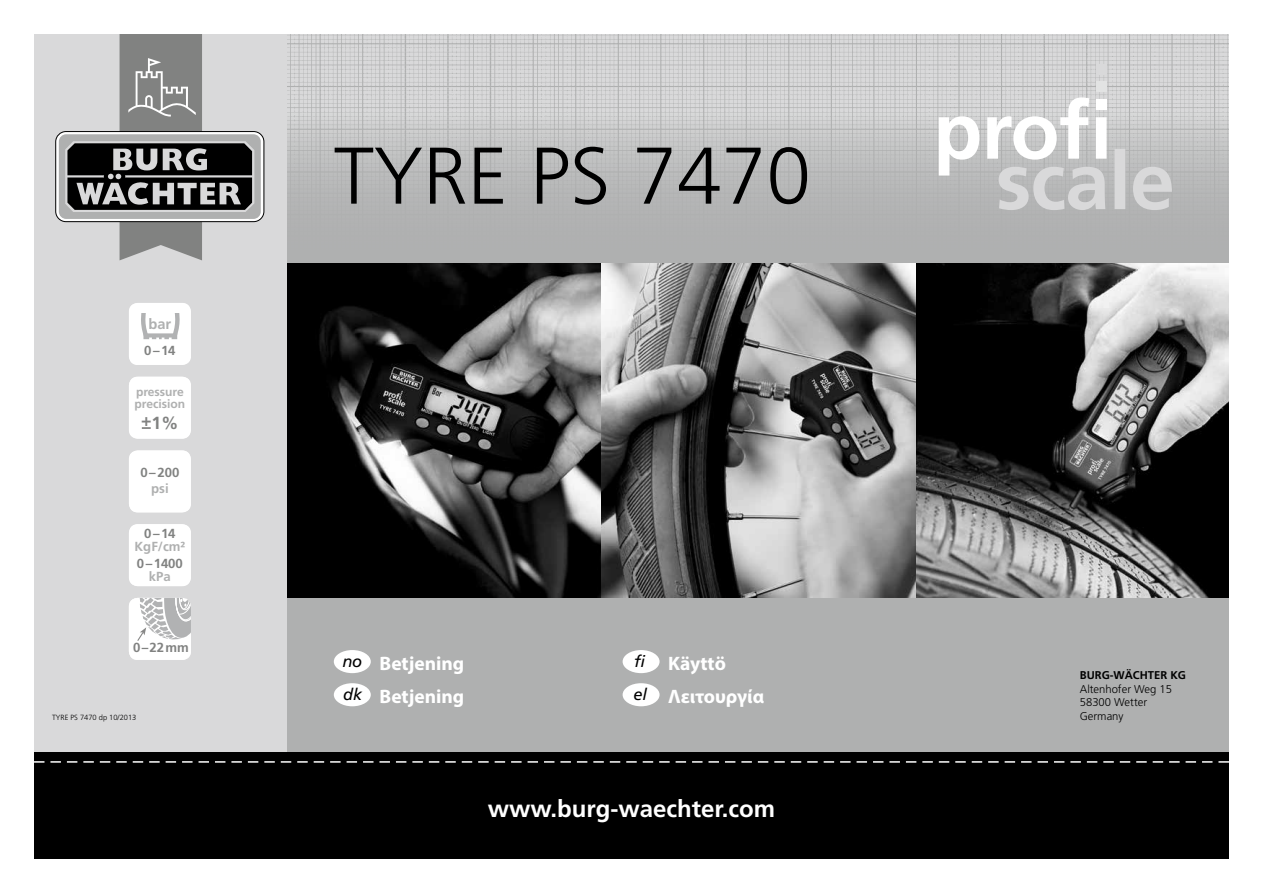
<style>
.page{position:relative;width:1263px;height:893px;background:#fff}
.page>*{position:absolute;margin:0;border:0;box-sizing:border-box;transform-origin:0 0}
.t1{font:300 80.25px "Frutiger";color:#000}
.t2{font:700 24px "Frutiger";color:#fff}
.t3{font:700 19.5px/33.2px "Myriad Pro";color:#fff}
.t4{font:700 17.55px "Frutiger";color:#818281}
.t5{font:700 14.55px "Frutiger";color:#afb0b0}
.t6{font:700 13.2px "Frutiger";color:#818281}
.t7{font:700 13.2px "Frutiger";color:#afb0b0}
.t8{font:700 12px/12px "Frutiger";color:#afb0b0}
.t9{font:300 11.25px/13.5px "Frutiger";color:#000}
.t10{font:700 11.25px "Frutiger";color:#000}
.t11{font:300 7.5px "Frutiger";color:#000}
</style>
<div class="page">
<div style="left:34px;top:34px;width:1195px;height:825px;background:#d9d9da"></div>
<img style="left:287px;top:34px;width:942px;height:563px">
<div style="left:287px;top:597px;width:942px;height:155px;background:#afb0b0"></div>
<div style="left:34px;top:753px;width:1195px;height:106px;background:#000"></div>
<svg style="left:34px;top:761px;width:1195px;height:2px"></svg>
<div style="left:59px;top:134px;width:202px;height:85px;background:#afb0b0;border-radius:7px"></div>
<svg style="left:65px;top:34px;width:189px;height:226px"></svg>
<div style="left:334px;top:650px;width:37px;height:23px;background:#fff;border-radius:50%"></div>
<div style="left:334px;top:683px;width:37px;height:23px;background:#fff;border-radius:50%"></div>
<div style="left:623px;top:650px;width:36px;height:23px;background:#fff;border-radius:50%"></div>
<div style="left:623px;top:683px;width:36px;height:23px;background:#fff;border-radius:50%"></div>
<div style="left:1096px;top:82px;width:10px;height:10px;background:#e2e3e3"></div>
<div style="left:1096px;top:64px;width:10px;height:10px;background:#d9d9da"></div>
<svg style="left:939px;top:97px;width:233px;height:113px"></svg>
<div style="left:129px;top:377px;width:62px;height:62px;background:#fff"></div>
<svg style="left:129px;top:303px;width:62px;height:62px"></svg>
<div style="left:139px;top:305px;width:42px;height:8px;background:#fff"></div>
<svg style="left:129px;top:598px;width:62px;height:62px"></svg>
<div style="left:129px;top:450px;width:62px;height:62px;background:#fff"></div>
<div style="left:129px;top:524px;width:62px;height:62px;background:#fff"></div>
<p class="t5" style="left:149px;top:316px;width:24px">bar</p>
<p class="t6" style="left:144px;top:342px;width:33px">0–14</p>
<p class="t8" style="left:135px;top:386px;width:52px">pressure precision</p>
<p class="t4" style="left:141px;top:412px;width:39px">+1%</p>
<p class="t6" style="left:140px;top:465px;width:41px">0–200</p>
<p class="t7" style="left:151px;top:480px;width:19px">psi</p>
<p class="t6" style="left:144px;top:526px;width:33px">0–14</p>
<p class="t7" style="left:135px;top:539px;width:52px">KgF/cm²</p>
<p class="t6" style="left:137px;top:556px;width:47px">0–1400</p>
<p class="t7" style="left:149px;top:569px;width:23px">kPa</p>
<p class="t6" style="left:133px;top:640px;width:57px">0–22mm</p>
<h1 class="t1" style="left:334px;top:131px;width:479px">TYRE PS 7470</h1>
<p class="t3" style="left:342px;top:646px;width:123px"><sup>no</sup> Betjening <sup>dk</sup> Betjening</p>
<p class="t3" style="left:633px;top:646px;width:132px"><sup>fi</sup> Käyttö<br><sup>el</sup> Λειτουργία</p>
<p class="t10" style="left:1080px;top:669px;width:108px">BURG-WÄCHTER KG</p>
<p class="t9" style="left:1080px;top:682px;width:94px">Altenhofer Weg 15<br>58300 Wetter</p>
<p class="t11" style="left:52px;top:713px;width:86px">TYRE PS 7470 dp 10/2013</p>
<p class="t9" style="left:1080px;top:709px;width:45px">Germany</p>
<p class="t2" style="left:488px;top:795px;width:289px">www.burg-waechter.com</p>
</div>
